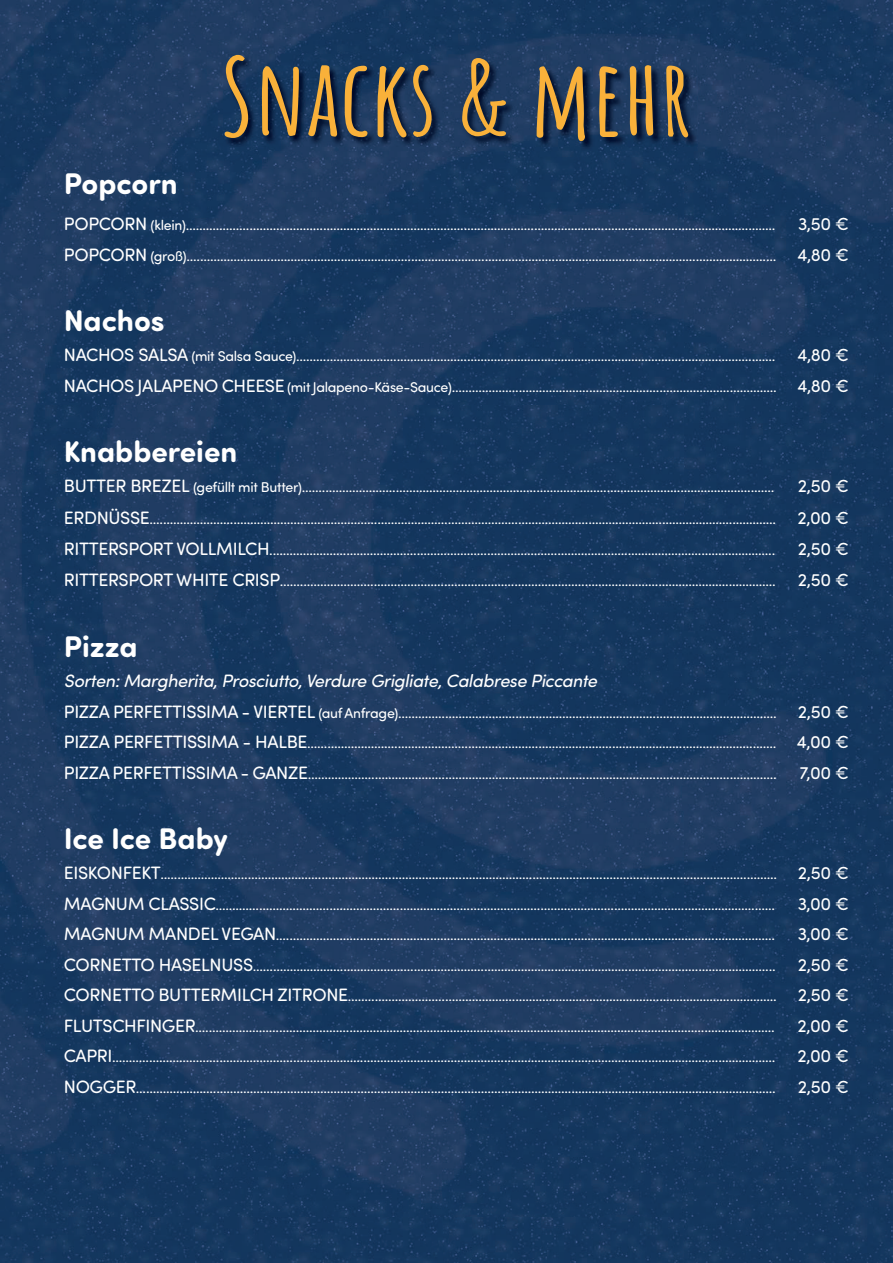
<style>
.page{position:relative;width:893px;height:1263px;background:#fff}
.page>*{position:absolute;margin:0;border:0;box-sizing:border-box;transform-origin:0 0}
.t1{font:700 105px "Amatic SC";color:#f9b13a;scale:1.05 1}
.t2{font:700 30px "Sofia Pro Soft";color:#fff}
.t3{font:italic 18px "Sofia Pro Soft";letter-spacing:-.02em;color:#fff}
.t4{font:18px "Sofia Pro Soft";letter-spacing:-.02em;color:#fff}
.t5{font:14.25px/30.5px "Sofia Pro Soft";letter-spacing:-.02em;color:#fff}
.s1{font-size:18px}
</style>
<div class="page">
<img style="left:0;top:0;width:262px;height:405px">
<img style="left:262px;top:0;width:631px;height:90px">
<img style="left:683px;top:90px;width:210px;height:1173px">
<img style="left:262px;top:151px;width:421px;height:254px">
<img style="left:0;top:405px;width:683px;height:858px">
<img style="left:224px;top:54px;width:474px;height:97px">
<h1 class="t1" style="left:220px;top:16px;width:451px">SNACKS &amp; MEHR</h1>
<h2 class="t2" style="left:64px;top:162px;width:115px">Popcorn</h2>
<p class="t5" style="left:64px;top:210px;width:713px"><span class="s1">POPCORN</span> (klein)................................................................................................................................................................................</p>
<p class="t4" style="left:798px;top:212px;width:52px">3,50 €</p>
<p class="t5" style="left:64px;top:240px;width:787px"><span class="s1">POPCORN</span> (groß)................................................................................................................................................................................ <span class="s1">4,80 €</span></p>
<h2 class="t2" style="left:64px;top:298px;width:102px">Nachos</h2>
<p class="t5" style="left:64px;top:341px;width:787px"><span class="s1">NACHOS SALSA</span> (mit Salsa Sauce)............................................................................................................................................... <span class="s1">4,80 €<br>NACHOS JALAPENO CHEESE</span> (mit Jalapeno-Käse-Sauce)................................................................................................. <span class="s1">4,80 €</span></p>
<h2 class="t2" style="left:64px;top:430px;width:175px">Knabbereien</h2>
<p class="t5" style="left:64px;top:472px;width:712px"><span class="s1">BUTTER BREZEL</span> (gefüllt mit Butter).............................................................................................................................................</p>
<p class="t4" style="left:798px;top:474px;width:53px">2,50 €</p>
<p class="t5" style="left:64px;top:502px;width:787px;line-height:31px"><span class="s1">ERDNÜSSE</span>........................................................................................................................................................................................... <span class="s1">2,00 €<br>RITTERSPORT VOLLMILCH</span>.......................................................................................................................................................</p>
<p class="t4" style="left:798px;top:536px;width:53px">2,50 €</p>
<p class="t5" style="left:64px;top:565px;width:787px"><span class="s1">RITTERSPORT WHITE CRISP</span>.................................................................................................................................................... <span class="s1">2,50 €</span></p>
<h2 class="t2" style="left:64px;top:624px;width:75px">Pizza</h2>
<p class="t3" style="left:64px;top:669px;width:535px">Sorten: Margherita, Prosciutto, Verdure Grigliate, Calabrese Piccante</p>
<p class="t5" style="left:64px;top:697px;width:787px;text-align:justify"><span class="s1">PIZZA PERFETTISSIMA - VIERTEL</span> (auf Anfrage)................................................................................................................. <span class="s1">2,50 € PIZZA PERFETTISSIMA - HALBE</span>............................................................................................................................................ <span class="s1">4,00 € PIZZA PERFETTISSIMA - GANZE</span>............................................................................................................................................</p>
<p class="t4" style="left:799px;top:760px;width:51px">7,00 €</p>
<h2 class="t2" style="left:64px;top:816px;width:166px">Ice Ice Baby</h2>
<p class="t5" style="left:64px;top:858px;width:787px"><span class="s1">EISKONFEKT</span>........................................................................................................................................................................................ <span class="s1">2,50 €<br>MAGNUM CLASSIC</span>.......................................................................................................................................................................</p>
<p class="t4" style="left:798px;top:891px;width:53px">3,00 €</p>
<p class="t5" style="left:64px;top:919px;width:713px"><span class="s1">MAGNUM MANDEL VEGAN</span>.....................................................................................................................................................</p>
<p class="t4" style="left:798px;top:922px;width:53px">3,00 €</p>
<p class="t5" style="left:64px;top:950px;width:787px;text-align:justify"><span class="s1">CORNETTO HASELNUSS</span>............................................................................................................................................................ <span class="s1">2,50 € CORNETTO BUTTERMILCH ZITRONE</span>................................................................................................................................ <span class="s1">2,50 € FLUTSCHFINGER</span>.............................................................................................................................................................................</p>
<p class="t4" style="left:798px;top:1013px;width:53px">2,00 €</p>
<p class="t5" style="left:64px;top:1041px;width:787px"><span class="s1">CAPRI</span>...................................................................................................................................................................................................... <span class="s1">2,00 €<br>NOGGER</span>............................................................................................................................................................................................... <span class="s1">2,50 €</span></p>
</div>
